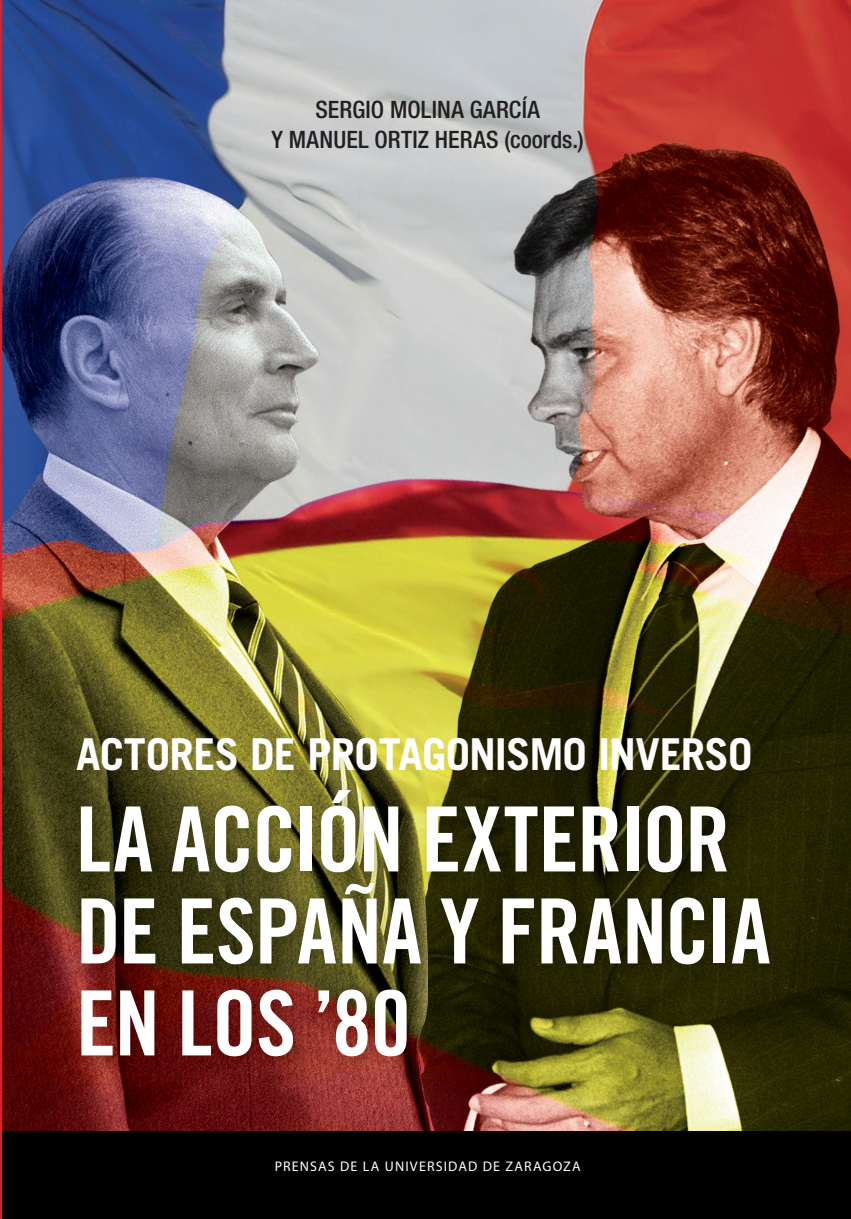
<style>
.page{position:relative;width:851px;height:1219px;background:#fff}
.page>*{position:absolute;margin:0;border:0;box-sizing:border-box;transform-origin:0 0}
.t1{font:90px/92px "Trade Gothic LT Std Bd Cn 20";letter-spacing:-.015em;color:#fff}
.t2{font:700 44px "Trade Gothic LT Std";letter-spacing:-.02em;color:#fff}
.t3{font:500 condensed 24px/30px "Helvetica Neue LT Std";letter-spacing:.005em;color:#231f20;text-align:center}
.t4{font:14px "Myriad Pro";letter-spacing:.085em;color:#fff}
</style>
<div class="page">
<hr style="left:0;top:0;width:2px;height:1219px;background:#e01e25">
<img style="left:2px;top:0;width:848px;height:1132px">
<div style="left:2px;top:1134px;width:848px;height:85px;background:#000"></div>
<hr style="left:2px;top:1132px;width:848px;height:2px;background:#000">
<img style="left:72px;top:782px;width:713px;height:291px">
<p class="t3" style="left:271px;top:94px;width:314px">SERGIO MOLINA GARCÍA<br>Y MANUEL ORTIZ HERAS (coords.)</p>
<h2 class="t2" style="left:76px;top:727px;width:678px">ACTORES DE PROTAGONISMO INVERSO</h2>
<h1 class="t1" style="left:76px;top:793px;width:696px">LA ACCIÓN EXTERIOR<br>DE ESPAÑA Y FRANCIA<br>EN LOS ’80</h1>
<p class="t4" style="left:274px;top:1157px;width:307px">PRENSAS DE LA UNIVERSIDAD DE ZARAGOZA</p>
</div>
